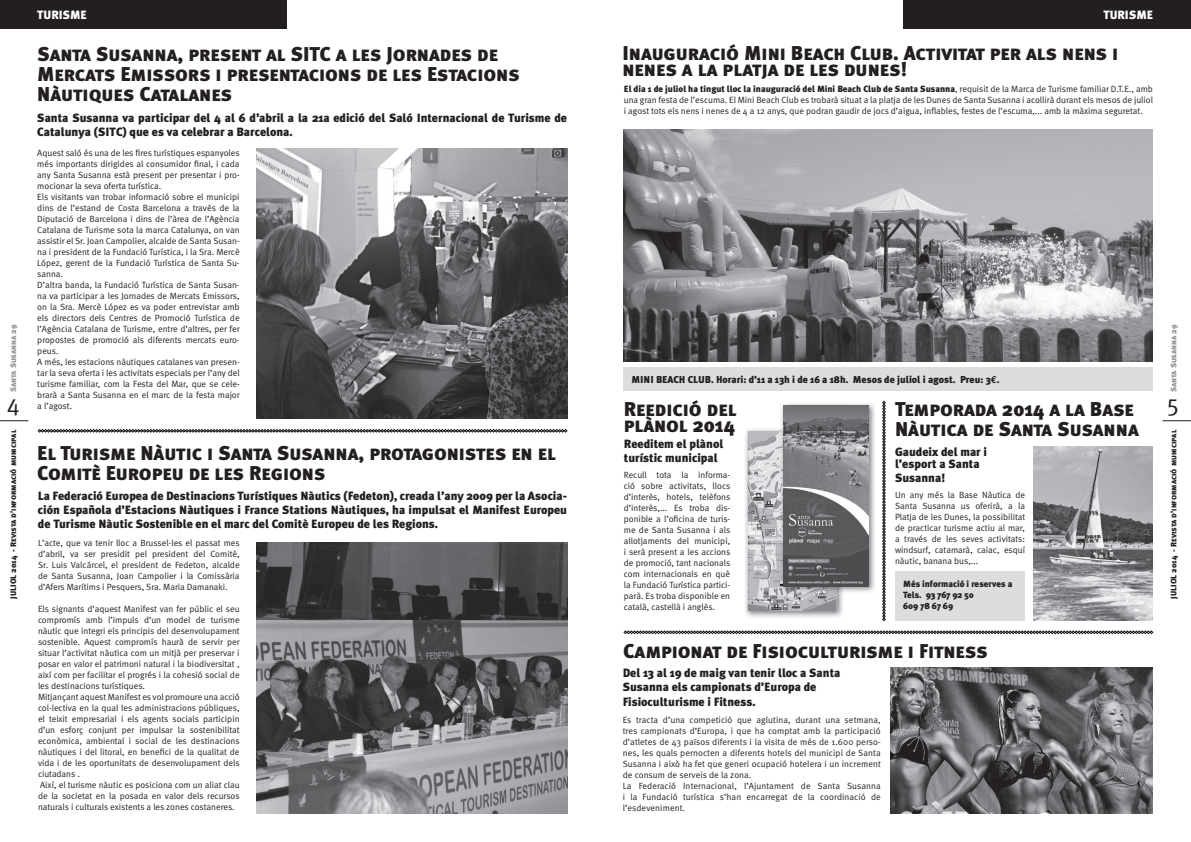
<style>
.page{position:relative;width:1191px;height:842px;background:#fff}
.page>*{position:absolute;margin:0;border:0;box-sizing:border-box;transform-origin:0 0}
.t1{font:24px "Meta Plus Normal Caps";color:#231f20}
.t2{font:20px/20px "Meta Black Caps";letter-spacing:-.005em;color:#231f20}
.t3{font:900 12px/14px "Meta Plus";color:#231f20}
.t4{font:12px "Meta Black Caps";color:#fff}
.t5{font:900 10px "Meta Plus";color:#231f20}
.t6{font:9px/11px "Meta Normal";color:#231f20}
.t7{font:900 9px/11px "Meta Plus";color:#231f20}
.t8{font:8px "Meta Black Caps";color:#231f20}
.t9{font:8px "Meta Black Caps";letter-spacing:-.015em;color:#939598}
.s1{font-family:"Meta Normal";font-weight:400}
.s2{font-family:"Euro Mono";font-weight:700}
</style>
<div class="page">
<img style="left:624px;top:130px;width:529px;height:231px">
<img style="left:745px;top:429px;width:98px;height:188px">
<img style="left:747px;top:431px;width:89px;height:180px">
<div style="left:895px;top:571px;width:130px;height:50px;background:#dcdddf"></div>
<div style="left:903px;top:0;width:288px;height:28px;background:#231f20"></div>
<svg style="left:1162px;top:420px;width:29px;height:1px"></svg>
<div style="left:0;top:0;width:287px;height:28px;background:#231f20"></div>
<svg style="left:0;top:420px;width:28px;height:1px"></svg>
<svg style="left:38px;top:429px;width:529px;height:3px;background:#5d5a5a"></svg>
<svg style="left:623px;top:631px;width:530px;height:3px;background:#5c5959"></svg>
<img style="left:257px;top:149px;width:310px;height:269px">
<img style="left:257px;top:542px;width:310px;height:272px">
<img style="left:781px;top:403px;width:94px;height:189px">
<img style="left:779px;top:431px;width:57px;height:163px">
<img style="left:783px;top:405px;width:85px;height:181px">
<img style="left:1033px;top:446px;width:120px;height:175px">
<svg style="left:882px;top:401px;width:3px;height:220px"></svg>
<div style="left:624px;top:367px;width:529px;height:24px;background:#dcdddf"></div>
<img style="left:890px;top:668px;width:263px;height:146px">
<p class="t9" style="left:8px;top:392px;width:69px;rotate:-90deg">Santa Susanna 29</p>
<h1 class="t1" style="left:7px;top:392px;width:15px">4</h1>
<p class="t8" style="left:8px;top:598px;width:170px;rotate:-90deg">JULIOL 2014 - Revista d’informació municipal</p>
<h3 class="t4" style="left:37px;top:8px;width:51px">TURISME</h3>
<h2 class="t2" style="left:37px;top:43px;width:484px">Santa Susanna, present al SITC a les Jornades de<br>Mercats Emissors i presentacions de les Estacions<br>Nàutiques Catalanes</h2>
<h3 class="t3" style="left:37px;top:111px;width:531px">Santa Susanna va participar del 4 al 6 d’abril a la 21a edició del Saló Internacional de Turisme de<br>Catalunya (SITC) que es va celebrar a Barcelona.</h3>
<p class="t6" style="left:37px;top:147px;width:204px">Aquest saló és una de les fires turístiques espanyoles més importants dirigides al consumidor final, i cada any Santa Susanna està present per presentar i pro&shy;mocionar la seva oferta turística.<br>Els visitants van trobar informació sobre el municipi dins de l’estand de Costa Barcelona a través de la Diputació de Barcelona i dins de l’àrea de l’Agència Catalana de Turisme sota la marca Catalunya, on van assistir el Sr. Joan Campolier, alcalde de Santa Susan&shy;na i president de la Fundació Turística, i la Sra. Mercè López, gerent de la Fundació Turística de Santa Su&shy;sanna.<br>D’altra banda, la Fundació Turística de Santa Susan&shy;na va participar a les Jornades de Mercats Emissors, on la Sra. Mercè López es va poder entrevistar amb els directors dels Centres de Promoció Turística de l’Agència Catalana de Turisme, entre d’altres, per fer propostes de promoció als diferents mercats euro&shy;peus.<br>A més, les estacions nàutiques catalanes van presen&shy;tar la seva oferta i les activitats especials per l’any del turisme familiar, com la Festa del Mar, que se cele&shy;brarà a Santa Susanna en el marc de la festa major a l’agost.</p>
<h2 class="t2" style="left:37px;top:442px;width:520px">El Turisme Nàutic i Santa Susanna, protagonistes en el<br>Comitè Europeu de les Regions</h2>
<p class="t3" style="left:38px;top:488px;width:530px;text-align:justify">La Federació Europea de Destinacions Turístiques Nàutics (Fedeton), creada l’any 2009 per la Asocia&shy;ción Española d’Estacions Nàutiques i France Stations Nàutiques, ha impulsat el Manifest Europeu de Turisme Nàutic Sostenible en el marc del Comitè Europeu de les Regions.</p>
<p class="t6" style="left:38px;top:538px;width:203px;text-align:justify">L’acte, que va tenir lloc a Brussel·les el passat mes d’abril, va ser presidit pel president del Comitè, Sr. Luis Valcárcel, el president de Fedeton, alcalde de Santa Susanna, Joan Campolier i la Comissària d’Afers Marítims i Pesquers, Sra. Maria Damanaki.</p>
<p class="t6" style="left:38px;top:604px;width:203px">Els signants d’aquest Manifest van fer públic el seu compromís amb l’impuls d’un model de turisme nàutic que integri els principis del desenvolupament sostenible. Aquest compromís haurà de servir per situar l’activitat nàutica com un mitjà per preservar i posar en valor el patrimoni natural i la biodiversitat , així com per facilitar el progrés i la cohesió social de les destinacions turístiques.<br>Mitjançant aquest Manifest es vol promoure una acció col·lectiva en la qual les administracions públiques, el teixit empresarial i els agents socials participin d’un esforç conjunt per impulsar la sostenibilitat econòmica, ambiental i social de les destinacions nàutiques i del litoral, en benefici de la qualitat de vida i de les oportunitats de desenvolupament dels ciutadans .<br>Així, el turisme nàutic es posiciona com un aliat clau de la societat en la posada en valor dels recursos naturals i culturals existents a les zones costaneres.</p>
<h3 class="t4" style="left:1103px;top:8px;width:51px">TURISME</h3>
<h2 class="t2" style="left:622px;top:45px;width:497px;line-height:16px">Inauguració Mini Beach Club. Activitat per als nens i nenes a la platja de les dunes!</h2>
<p class="t7" style="left:624px;top:84px;width:530px">El dia 1 de juliol ha tingut lloc la inauguració del Mini Beach Club de Santa Susanna<span class="s1">, requisit de la Marca de Turisme familiar D.T.E., amb</span></p>
<p class="t6" style="left:624px;top:94px;width:531px">una gran festa de l’escuma. El Mini Beach Club es trobarà situat a la platja de les Dunes de Santa Susanna i acollirà durant els mesos de juliol i agost tots els nens i nenes de 4 a 12 anys, que podran gaudir de jocs d’aigua, inflables, festes de l’escuma,... amb la màxima seguretat.</p>
<p class="t5" style="left:631px;top:373px;width:370px">MINI BEACH CLUB. Horari: d’11 a 13h i de 16 a 18h. Mesos de juliol i agost. Preu: 3<span class="s2">€</span>.</p>
<p class="t9" style="left:1168px;top:392px;width:69px;rotate:-90deg">Santa Susanna 29</p>
<h2 class="t2" style="left:624px;top:399px;width:114px">Reedició del</h2>
<h1 class="t1" style="left:1166px;top:392px;width:14px">5</h1>
<h2 class="t2" style="left:624px;top:415px;width:112px">plànol 2014</h2>
<h2 class="t2" style="left:895px;top:399px;width:245px">Temporada 2014 a la Base<br>Nàutica de Santa Susanna</h2>
<p class="t8" style="left:1168px;top:598px;width:170px;rotate:-90deg">JULIOL 2014 - Revista d’informació municipal</p>
<h3 class="t3" style="left:624px;top:437px;width:101px">Reeditem el plànol turístic municipal</h3>
<h3 class="t3" style="left:895px;top:445px;width:93px;line-height:12px">Gaudeix del mar i l’esport a Santa</h3>
<h3 class="t3" style="left:895px;top:470px;width:52px">Susanna!</h3>
<p class="t6" style="left:624px;top:469px;width:108px;text-align:justify">Recull tota la informa&shy;ció sobre activitats, llocs d’interès, hotels, telèfons d’interès,... Es troba dis&shy;ponible a l’oficina de turis&shy;me de Santa Susanna i als allotjaments del municipi, i serà present a les accions de promoció, tant nacionals com internacionals en què la Fundació Turística partici&shy;parà. Es troba disponible en català, castellà i anglès.</p>
<p class="t6" style="left:895px;top:489px;width:132px;text-align:justify">Un any més la Base Nàutica de Santa Susanna us oferirà, a la Platja de les Dunes, la possibilitat de practicar turisme actiu al mar, a través de les seves activitats: windsurf, catamarà, caiac, esquí nàutic, banana bus,...</p>
<p class="t7" style="left:903px;top:578px;width:111px">Més informació i reserves a<br>Tels. 93 767 92 50<br>609 78 67 69</p>
<h2 class="t2" style="left:623px;top:641px;width:366px">Campionat de Fisioculturisme i Fitness</h2>
<h3 class="t3" style="left:622px;top:666px;width:219px">Del 13 al 19 de maig van tenir lloc a Santa<br>Susanna els campionats d’Europa de<br>Fisioculturisme i Fitness.</h3>
<p class="t6" style="left:622px;top:714px;width:260px">Es tracta d’una competició que aglutina, durant una setmana, tres campionats d’Europa, i que ha comptat amb la participació d’atletes de 43 països diferents i la visita de més de 1.600 perso&shy;nes, les quals pernocten a diferents hotels del municipi de Santa Susanna i això ha fet que generi ocupació hotelera i un increment de consum de serveis de la zona.<br>La Federació Internacional, l’Ajuntament de Santa Susanna i la Fundació turística s’han encarregat de la coordinació de l’esdeveniment.</p>
</div>
